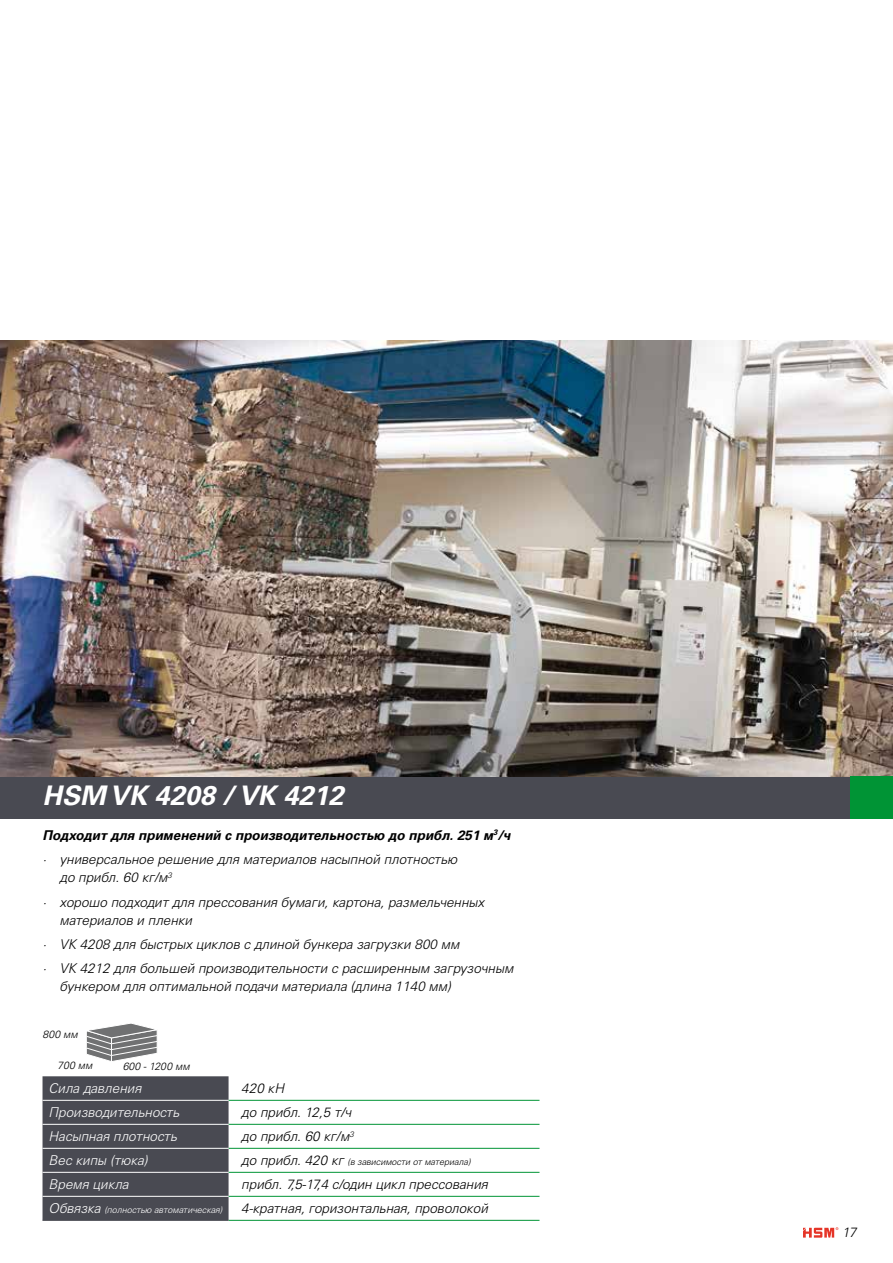
<style>
.page{position:relative;width:893px;height:1263px;background:#fff}
.page>*{position:absolute;margin:0;border:0;box-sizing:border-box;transform-origin:0 0}
.t1{font:italic 700 27px "Univers LT";color:#fff}
.t2{font:italic 300 13.5px/24.5px "Univers LTCYR";color:#000}
.t3{font:italic 700 13.5px/24.5px "Univers LTCYR";color:#000}
.t4{font:italic 300 13.5px "Univers LTCYR";color:#fff}
.t5{font:italic 300 13.5px "Univers LT";color:#000}
.t6{font:italic 300 10.5px "Univers LT";color:#000}
.t7{font:italic 300 9px "Univers LTCYR";color:#000}
.t8{font:italic 300 9px "Univers LTCYR";color:#fff}
.s1{font-family:"Univers LT";font-weight:300}
.s2{font-weight:300}
.s3{font-family:"Univers LT"}
.s4{font-family:"Univers LTCYR"}
.s5{font-size:13.5px}
.s6{font-family:"Univers LT";font-size:13.5px}
</style>
<div class="page">
<div style="left:0;top:776px;width:893px;height:43px;background:#494a52"></div>
<svg style="left:86px;top:1023px;width:71px;height:38px"></svg>
<img style="left:0;top:340px;width:893px;height:436px">
<div style="left:850px;top:776px;width:43px;height:43px;background:#009435"></div>
<svg style="left:803px;top:1227px;width:35px;height:10px"></svg>
<div style="left:43px;top:1076px;width:186px;height:144px;background:#494a52"></div>
<hr style="left:229px;top:1100px;width:310px;height:1px;background:#009435">
<hr style="left:229px;top:1124px;width:310px;height:1px;background:#009435">
<hr style="left:229px;top:1148px;width:310px;height:1px;background:#009435">
<hr style="left:229px;top:1172px;width:310px;height:1px;background:#009435">
<hr style="left:229px;top:1196px;width:310px;height:1px;background:#009435">
<hr style="left:229px;top:1220px;width:310px;height:1px;background:#009435">
<hr style="left:43px;top:1100px;width:186px;height:1px;background:#fff">
<hr style="left:43px;top:1124px;width:186px;height:1px;background:#fff">
<hr style="left:43px;top:1148px;width:186px;height:1px;background:#fff">
<hr style="left:43px;top:1172px;width:186px;height:1px;background:#fff">
<hr style="left:43px;top:1196px;width:186px;height:1px;background:#fff">
<hr style="left:43px;top:1220px;width:186px;height:1px;background:#494a52">
<h1 class="t1" style="left:43px;top:779px;width:302px">HSM VK 4208 / VK 4212</h1>
<p class="t3" style="left:43px;top:823px;width:469px">Подходит для применений с производительностью до прибл. 251 м<sup>3</sup>/ч <span class="s1">·</span> <span class="s2">универсальное решение для материалов насыпной плотностью</span></p>
<p class="t2" style="left:43px;top:865px;width:443px;text-indent:17px">до прибл. 60 кг/м<sup>3<br></sup><span class="s3">·</span> хорошо подходит для прессования бумаги, картона, размельченных</p>
<p class="t2" style="left:43px;top:907px;width:472px;text-indent:17px">материалов и пленки<br><span class="s3">·</span> VK 4208 для быстрых циклов с длиной бункера загрузки 800 мм<br><span class="s3">·</span> VK 4212 для большей производительности с расширенным загрузочным</p>
<p class="t2" style="left:60px;top:974px;width:393px">бункером для оптимальной подачи материала (длина 1140 мм)</p>
<p class="t6" style="left:43px;top:1028px;width:37px">800 <span class="s4">мм</span></p>
<p class="t6" style="left:57px;top:1059px;width:37px">700 <span class="s4">мм</span></p>
<p class="t6" style="left:123px;top:1060px;width:68px">600 - 1200 <span class="s4">мм</span></p>
<p class="t4" style="left:49px;top:1080px;width:94px">Сила давления</p>
<p class="t5" style="left:241px;top:1080px;width:44px">420 <span class="s4">кН</span></p>
<p class="t4" style="left:49px;top:1104px;width:132px">Производительность</p>
<p class="t2" style="left:241px;top:1100px;width:111px">до прибл. <span class="s3">12,5</span> т/ч</p>
<p class="t4" style="left:49px;top:1128px;width:130px">Насыпная плотность</p>
<p class="t2" style="left:241px;top:1124px;width:114px">до прибл. <span class="s3">60</span> кг/м<sup>3</sup></p>
<p class="t4" style="left:49px;top:1152px;width:100px">Вес кипы (тюка)</p>
<p class="t7" style="left:241px;top:1156px;width:231px"><span class="s5">до прибл.</span> <span class="s6">420</span> <span class="s5">кг</span> (в зависимости от материала)</p>
<p class="t4" style="left:49px;top:1176px;width:82px">Время цикла</p>
<p class="t2" style="left:241px;top:1172px;width:248px">прибл. <span class="s3">7,5-17,4</span> с/один цикл прессования</p>
<p class="t8" style="left:49px;top:1204px;width:175px"><span class="s5">Обвязка</span> (полностью автоматическая)</p>
<p class="t2" style="left:241px;top:1196px;width:248px">4-кратная, горизонтальная, проволокой</p>
<p class="t5" style="left:842px;top:1224px;width:16px">17</p>
</div>
